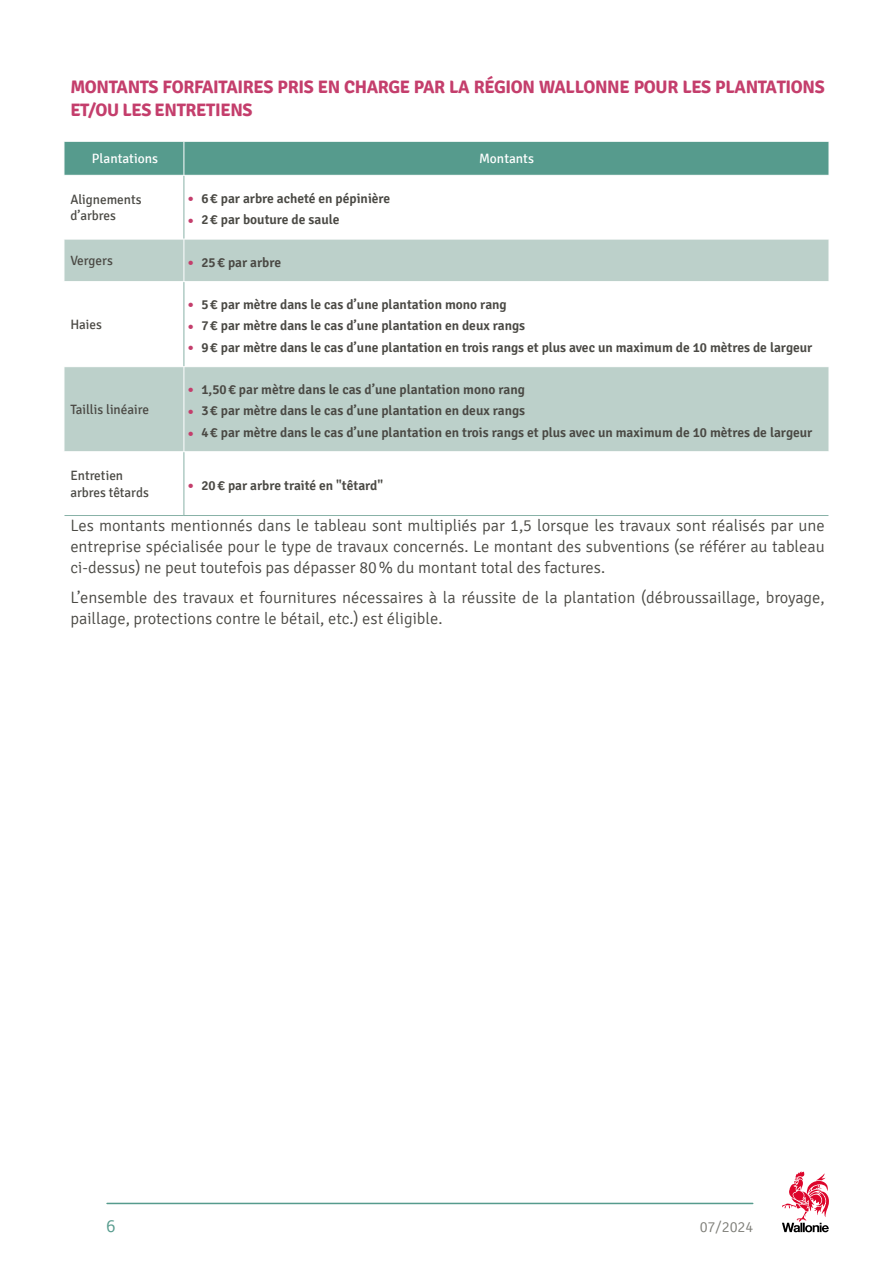
<style>
.page{position:relative;width:893px;height:1263px;background:#fff}
.page>*{position:absolute;margin:0;border:0;box-sizing:border-box;transform-origin:0 0}
.t1{font:700 18px/22.5px "Signika";letter-spacing:-.02em;color:#c43e6c}
.t2{font:300 18px "Signika";color:#569b8d}
.t3{font:300 16.5px/21px "Signika";color:#4a4944;text-align:justify}
.t4{font:300 15px "Signika";color:#7e7e78}
.t5{font:600 13.5px/21.6px "Signika";color:#4a4944}
.t6{font:13.5px/16.5px "Signika";color:#4a4944}
.t7{font:13.5px "Signika";color:#fff}
</style>
<div class="page">
<hr style="left:107px;top:1203px;width:646px;height:1px;background:#569b8d">
<svg style="left:782px;top:1171px;width:47px;height:61px"></svg>
<svg style="left:65px;top:240px;width:764px;height:211px;fill:#bcd0ca"></svg>
<hr style="left:184px;top:452px;width:1px;height:63px;background:#89b2a8">
<hr style="left:64px;top:515px;width:120px;height:1px;background:#89b2a8">
<hr style="left:184px;top:515px;width:645px;height:1px;background:#89b2a8">
<hr style="left:184px;top:282px;width:1px;height:84px;background:#89b2a8">
<hr style="left:184px;top:175px;width:1px;height:64px;background:#89b2a8">
<div style="left:65px;top:142px;width:764px;height:33px;background:#569b8d"></div>
<hr style="left:184px;top:141px;width:1px;height:34px;background:#fff">
<hr style="left:184px;top:175px;width:645px;height:1px;background:#fff">
<hr style="left:184px;top:239px;width:1px;height:42px;background:#fff">
<hr style="left:64px;top:281px;width:120px;height:1px;background:#fff">
<hr style="left:184px;top:281px;width:645px;height:1px;background:#fff">
<hr style="left:64px;top:366px;width:120px;height:1px;background:#fff">
<hr style="left:184px;top:366px;width:645px;height:1px;background:#fff">
<hr style="left:184px;top:367px;width:1px;height:84px;background:#fff">
<hr style="left:64px;top:515px;width:1px;height:113px;background:#fff">
<svg style="left:189px;top:261px;width:4px;height:4px"></svg>
<svg style="left:189px;top:303px;width:4px;height:4px"></svg>
<svg style="left:189px;top:324px;width:4px;height:5px"></svg>
<svg style="left:189px;top:346px;width:4px;height:4px"></svg>
<svg style="left:189px;top:388px;width:4px;height:4px"></svg>
<svg style="left:189px;top:409px;width:4px;height:5px"></svg>
<svg style="left:189px;top:431px;width:4px;height:4px"></svg>
<h1 class="t1" style="left:70px;top:76px;width:756px">MONTANTS FORFAITAIRES PRIS EN CHARGE PAR LA RÉGION WALLONNE POUR LES PLANTATIONS<br>ET/OU LES ENTRETIENS</h1>
<p class="t7" style="left:92px;top:151px;width:68px">Plantations</p>
<p class="t7" style="left:479px;top:151px;width:56px">Montants</p>
<p class="t6" style="left:70px;top:191px;width:73px">Alignements d’arbres</p>
<p class="t5" style="left:201px;top:187px;width:190px">6€ par arbre acheté en pépinière<br>2€ par bouture de saule</p>
<p class="t6" style="left:70px;top:252px;width:44px">Vergers</p>
<p class="t5" style="left:201px;top:251px;width:81px">25€ par arbre</p>
<p class="t6" style="left:70px;top:316px;width:33px">Haies</p>
<p class="t6" style="left:70px;top:401px;width:80px">Taillis linéaire</p>
<p class="t5" style="left:201px;top:294px;width:613px">5€ par mètre dans le cas d’une plantation mono rang<br>7€ par mètre dans le cas d’une plantation en deux rangs<br>9€ par mètre dans le cas d’une plantation en trois rangs et plus avec un maximum de 10 mètres de largeur</p>
<p class="t5" style="left:201px;top:379px;width:613px">1,50€ par mètre dans le cas d’une plantation mono rang<br>3€ par mètre dans le cas d’une plantation en deux rangs<br>4€ par mètre dans le cas d’une plantation en trois rangs et plus avec un maximum de 10 mètres de largeur</p>
<p class="t6" style="left:70px;top:467px;width:80px">Entretien arbres têtards</p>
<p class="t5" style="left:201px;top:475px;width:183px">20€ par arbre traité en "têtard"</p>
<p class="t3" style="left:70px;top:515px;width:756px">Les montants mentionnés dans le tableau sont multipliés par 1,5 lorsque les travaux sont réalisés par une entreprise spécialisée pour le type de travaux concernés. Le montant des subventions (se référer au tableau ci-dessus) ne peut toutefois pas dépasser 80% du montant total des factures.</p>
<p class="t3" style="left:70px;top:587px;width:756px">L’ensemble des travaux et fournitures nécessaires à la réussite de la plantation (débroussaillage, broyage, paillage, protections contre le bétail, etc.) est éligible.</p>
<h1 class="t2" style="left:106px;top:1216px;width:11px">6</h1>
<p class="t4" style="left:700px;top:1219px;width:55px">07/2024</p>
</div>
